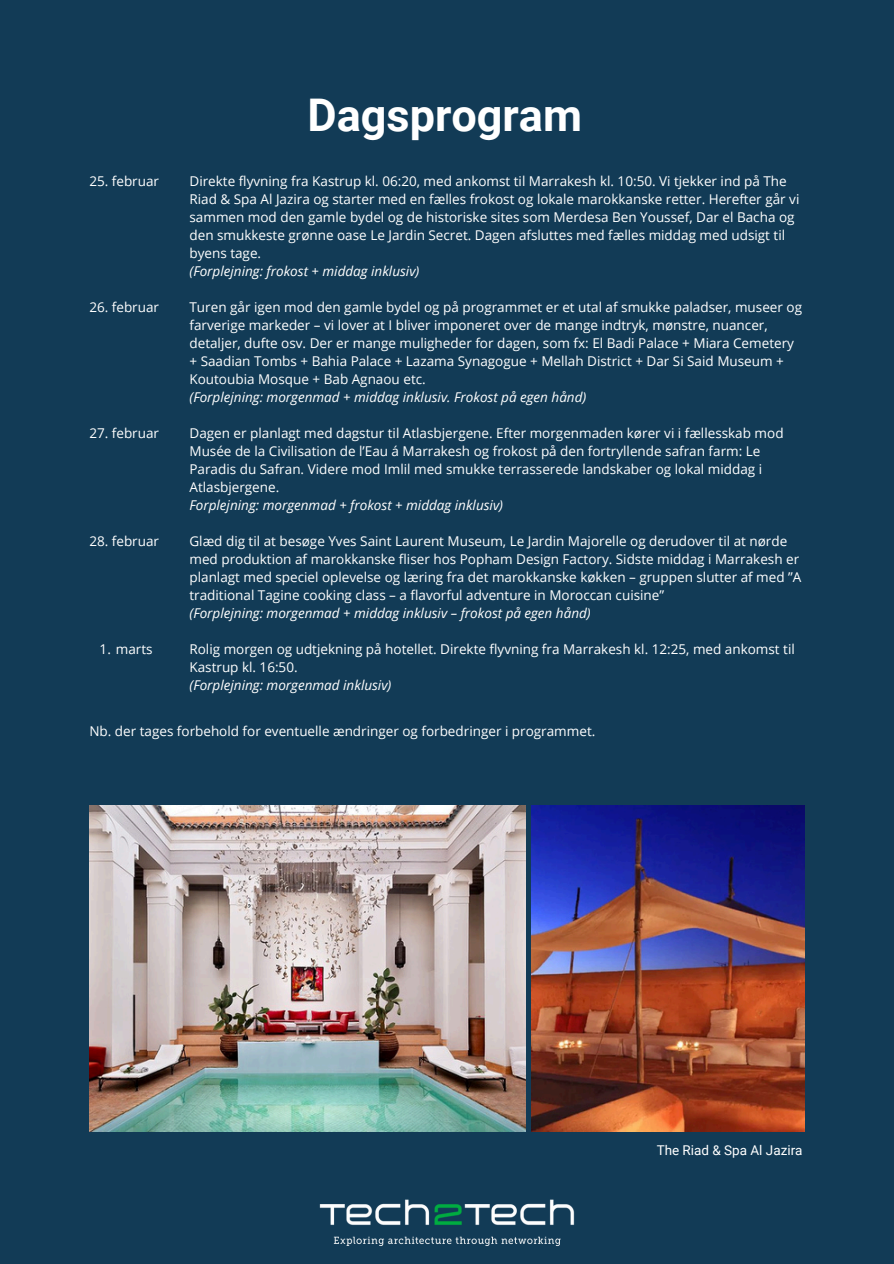
<style>
.page{position:relative;width:894px;height:1264px;background:#fff}
.page>*{position:absolute;margin:0;border:0;box-sizing:border-box;transform-origin:0 0}
.t1{font:700 45px "Roboto";color:#fff}
.t2{font:13.5px/18px "Open Sans";color:#fff}
.t3{font:italic 13.5px "Open Sans";color:#fff}
.t4{font:13.5px "Roboto";color:#fff}
</style>
<div class="page">
<div style="left:0;top:0;width:893px;height:1263px;background:#123b56"></div>
<img style="left:90px;top:805px;width:435px;height:326px">
<img style="left:319px;top:1199px;width:256px;height:47px">
<img style="left:531px;top:805px;width:273px;height:326px">
<p class="t1" style="left:307px;top:89px;width:276px">Dagsprogram</p>
<p class="t2" style="left:189px;top:172px;width:611px">Direkte flyvning fra Kastrup kl. 06:20, med ankomst til Marrakesh kl. 10:50. Vi tjekker ind på The Riad &amp; Spa Al Jazira og starter med en fælles frokost og lokale marokkanske retter. Herefter går vi sammen mod den gamle bydel og de historiske sites som Merdesa Ben Youssef, Dar el Bacha og den smukkeste grønne oase Le Jardin Secret. Dagen afsluttes med fælles middag med udsigt til byens tage.</p>
<p class="t3" style="left:189px;top:262px;width:231px">(Forplejning: frokost + middag inklusiv)</p>
<p class="t2" style="left:189px;top:298px;width:614px">Turen går igen mod den gamle bydel og på programmet er et utal af smukke paladser, museer og farverige markeder – vi lover at I bliver imponeret over de mange indtryk, mønstre, nuancer, detaljer, dufte osv. Der er mange muligheder for dagen, som fx: El Badi Palace + Miara Cemetery + Saadian Tombs + Bahia Palace + Lazama Synagogue + Mellah District + Dar Si Said Museum + Koutoubia Mosque + Bab Agnaou etc.</p>
<p class="t3" style="left:189px;top:388px;width:398px">(Forplejning: morgenmad + middag inklusiv. Frokost på egen hånd)</p>
<p class="t2" style="left:189px;top:424px;width:595px">Dagen er planlagt med dagstur til Atlasbjergene. Efter morgenmaden kører vi i fællesskab mod Musée de la Civilisation de l’Eau á Marrakesh og frokost på den fortryllende safran farm: Le Paradis du Safran. Videre mod Imlil med smukke terrasserede landskaber og lokal middag i Atlasbjergene.</p>
<p class="t3" style="left:189px;top:496px;width:315px">Forplejning: morgenmad + frokost + middag inklusiv)</p>
<p class="t2" style="left:189px;top:532px;width:613px">Glæd dig til at besøge Yves Saint Laurent Museum, Le Jardin Majorelle og derudover til at nørde med produktion af marokkanske fliser hos Popham Design Factory. Sidste middag i Marrakesh er planlagt med speciel oplevelse og læring fra det marokkanske køkken – gruppen slutter af med ”A traditional Tagine cooking class – a flavorful adventure in Moroccan cuisine”</p>
<p class="t3" style="left:189px;top:604px;width:402px">(Forplejning: morgenmad + middag inklusiv – frokost på egen hånd)</p>
<p class="t2" style="left:189px;top:640px;width:606px">Rolig morgen og udtjekning på hotellet. Direkte flyvning fra Marrakesh kl. 12:25, med ankomst til<br>Kastrup kl. 16:50.</p>
<p class="t3" style="left:189px;top:676px;width:203px">(Forplejning: morgenmad inklusiv)</p>
<p class="t2" style="left:89px;top:721px;width:507px">Nb. der tages forbehold for eventuelle ændringer og forbedringer i programmet.</p>
<p class="t2" style="left:89px;top:172px;width:71px">25. februar</p>
<p class="t2" style="left:89px;top:298px;width:71px">26. februar</p>
<p class="t2" style="left:89px;top:424px;width:71px">27. februar</p>
<p class="t2" style="left:89px;top:532px;width:71px">28. februar</p>
<p class="t2" style="left:100px;top:640px;width:54px">1. marts</p>
<p class="t4" style="left:656px;top:1142px;width:147px">The Riad &amp; Spa Al Jazira</p>
</div>
